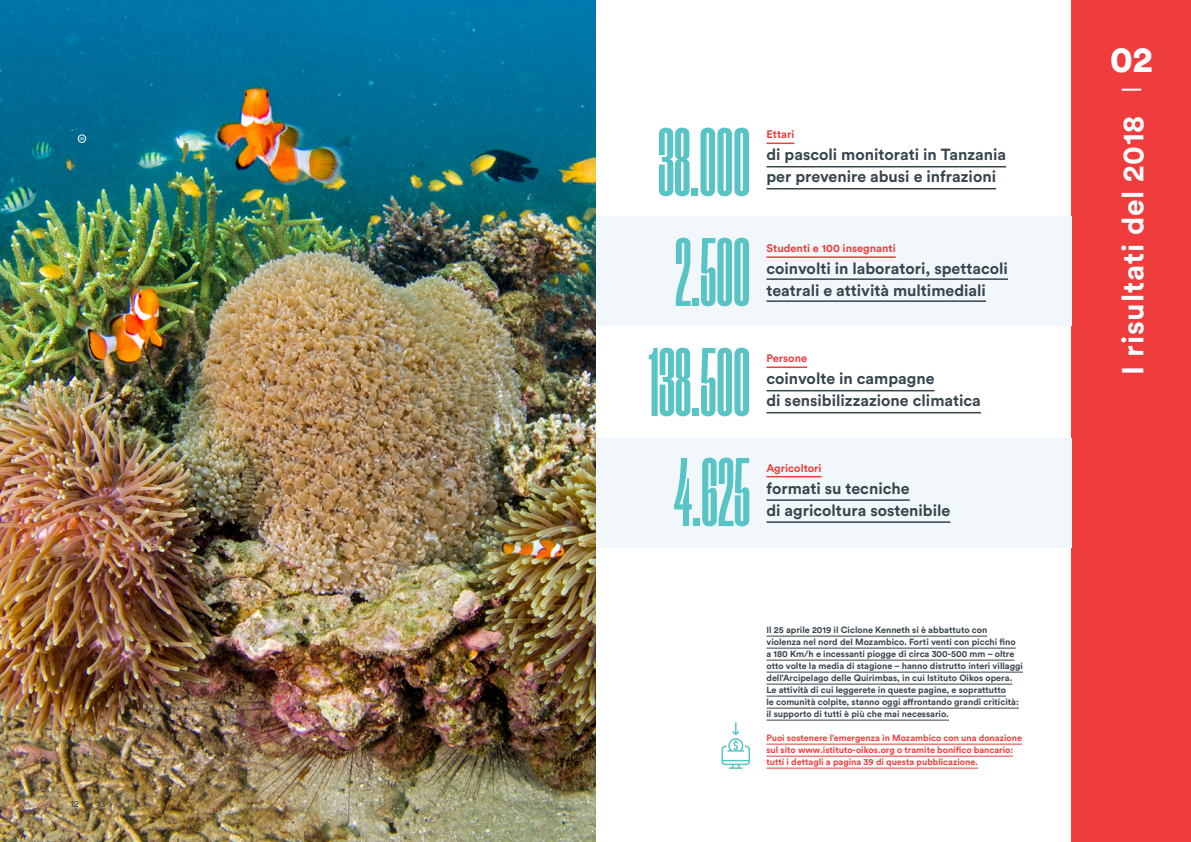
<style>
.page{position:relative;width:1191px;height:842px;background:#fff}
.page>*{position:absolute;margin:0;border:0;box-sizing:border-box;transform-origin:0 0}
.t1{font:700 72px "Tusker Grotesk 2700";color:#59c4c6}
.aperture_numeri{font:900 36px "Circular Std";color:#fff}
.aperture_txt{font:700 30px "Circular Std";letter-spacing:.025em;color:#fff}
.infografica{font:700 16px "Circular Std";color:#38454d}
.frasi_evidenza_picco{font:700 16px "Circular Std";color:#38454d}
.frasi_evidenza_picco-2{font:700 11px "Circular Std";color:#ee3d3c}
.frasi_evidenza_molto{font:700 9px "Circular Std";color:#38454d}
.frasi_evidenza_molto-2{font:700 9px "Circular Std";color:#ee3d3c}
.t2{font:9px "Circular Std";color:#38454d}
.numeri_img{font:500 4px "Circular Std";color:#fff}
</style>
<div class="page">
<div style="left:1071px;top:0;width:120px;height:842px;background:#ee3d3c"></div>
<div style="left:595px;top:438px;width:476px;height:109px;background:#f1f7fa"></div>
<div style="left:595px;top:216px;width:476px;height:109px;background:#f1f7fa"></div>
<img style="left:0;top:0;width:595px;height:842px">
<svg style="left:721px;top:722px;width:29px;height:47px"></svg>
<hr style="left:1121px;top:89px;width:20px;height:2px;background:#fff">
<hr style="left:766px;top:636px;width:221px;height:1px;background:#38454d">
<hr style="left:766px;top:648px;width:249px;height:1px;background:#38454d">
<hr style="left:766px;top:660px;width:248px;height:1px;background:#38454d">
<hr style="left:766px;top:672px;width:257px;height:1px;background:#38454d">
<hr style="left:766px;top:684px;width:246px;height:1px;background:#38454d">
<hr style="left:766px;top:696px;width:240px;height:1px;background:#38454d">
<hr style="left:766px;top:708px;width:252px;height:1px;background:#38454d">
<hr style="left:766px;top:720px;width:183px;height:1px;background:#38454d">
<hr style="left:766px;top:744px;width:256px;height:1px;background:#ee3d3c">
<hr style="left:766px;top:756px;width:247px;height:1px;background:#ee3d3c">
<hr style="left:766px;top:768px;width:212px;height:1px;background:#ee3d3c">
<div style="left:78px;top:135px;width:8px;height:8px;border:1px solid #fff;border-radius:50%"></div>
<svg style="left:766px;top:143px;width:28px;height:1px"></svg>
<hr style="left:766px;top:166px;width:240px;height:1px;background:#38454d">
<hr style="left:766px;top:188px;width:230px;height:1px;background:#38454d">
<hr style="left:766px;top:256px;width:129px;height:2px;background:#ee3d3c">
<hr style="left:766px;top:278px;width:242px;height:2px;background:#38454d">
<hr style="left:766px;top:300px;width:220px;height:2px;background:#38454d">
<hr style="left:766px;top:366px;width:41px;height:2px;background:#ee3d3c">
<hr style="left:766px;top:390px;width:168px;height:1px;background:#38454d">
<hr style="left:766px;top:412px;width:215px;height:1px;background:#38454d">
<hr style="left:766px;top:476px;width:55px;height:1px;background:#ee3d3c">
<hr style="left:766px;top:499px;width:143px;height:2px;background:#38454d">
<hr style="left:766px;top:521px;width:184px;height:2px;background:#38454d">
<p class="numeri_img" style="left:80px;top:136px;width:6px">02</p>
<p class="t1" style="left:658px;top:120px;width:94px">38.000</p>
<p class="t1" style="left:675px;top:230px;width:77px">2.500</p>
<p class="t1" style="left:648px;top:340px;width:103px">138.500</p>
<p class="t1" style="left:674px;top:450px;width:78px">4.625</p>
<p class="frasi_evidenza_picco-2" style="left:766px;top:127px;width:29px">Ettari</p>
<p class="infografica" style="left:766px;top:144px;width:241px">di pascoli monitorati in Tanzania</p>
<p class="infografica" style="left:766px;top:166px;width:231px">per prevenire abusi e infrazioni</p>
<p class="frasi_evidenza_picco-2" style="left:766px;top:241px;width:131px">Studenti e 100 insegnanti</p>
<p class="frasi_evidenza_picco" style="left:766px;top:258px;width:243px">coinvolti in laboratori, spettacoli</p>
<p class="frasi_evidenza_picco" style="left:766px;top:280px;width:221px">teatrali e attività multimediali</p>
<p class="frasi_evidenza_picco-2" style="left:766px;top:351px;width:42px">Persone</p>
<p class="infografica" style="left:766px;top:368px;width:170px">coinvolte in campagne</p>
<p class="infografica" style="left:766px;top:390px;width:216px">di sensibilizzazione climatica</p>
<p class="frasi_evidenza_picco-2" style="left:766px;top:461px;width:57px">Agricoltori</p>
<p class="infografica" style="left:766px;top:478px;width:145px">formati su tecniche</p>
<p class="infografica" style="left:766px;top:500px;width:185px">di agricoltura sostenibile</p>
<p class="t2" style="left:71px;top:798px;width:36px">12 — 13</p>
<p class="frasi_evidenza_molto" style="left:766px;top:624px;width:222px">Il 25 aprile 2019 il Ciclone Kenneth si è abbattuto con</p>
<p class="frasi_evidenza_molto" style="left:766px;top:636px;width:251px">violenza nel nord del Mozambico. Forti venti con picchi fino</p>
<p class="frasi_evidenza_molto" style="left:766px;top:648px;width:249px">a 180 Km/h e incessanti piogge di circa 300-500 mm – oltre</p>
<p class="frasi_evidenza_molto" style="left:766px;top:660px;width:258px">otto volte la media di stagione – hanno distrutto interi villaggi</p>
<p class="frasi_evidenza_molto" style="left:766px;top:672px;width:247px">dell’Arcipelago delle Quirimbas, in cui Istituto Oikos opera.</p>
<p class="frasi_evidenza_molto" style="left:766px;top:684px;width:241px">Le attività di cui leggerete in queste pagine, e soprattutto</p>
<p class="frasi_evidenza_molto" style="left:766px;top:696px;width:254px">le comunità colpite, stanno oggi affrontando grandi criticità:</p>
<p class="frasi_evidenza_molto" style="left:766px;top:708px;width:184px">il supporto di tutti è più che mai necessario.</p>
<p class="frasi_evidenza_molto-2" style="left:766px;top:732px;width:257px">Puoi sostenere l’emergenza in Mozambico con una donazione</p>
<p class="frasi_evidenza_molto-2" style="left:766px;top:744px;width:248px">sul sito www.istituto-oikos.org o tramite bonifico bancario:</p>
<p class="frasi_evidenza_molto-2" style="left:766px;top:756px;width:213px">tutti i dettagli a pagina 39 di questa pubblicazione.</p>
<p class="aperture_numeri" style="left:1110px;top:35px;width:44px">02</p>
<p class="aperture_txt" style="left:1113px;top:375px;width:261px;rotate:-90deg">I risultati del 2018</p>
</div>
